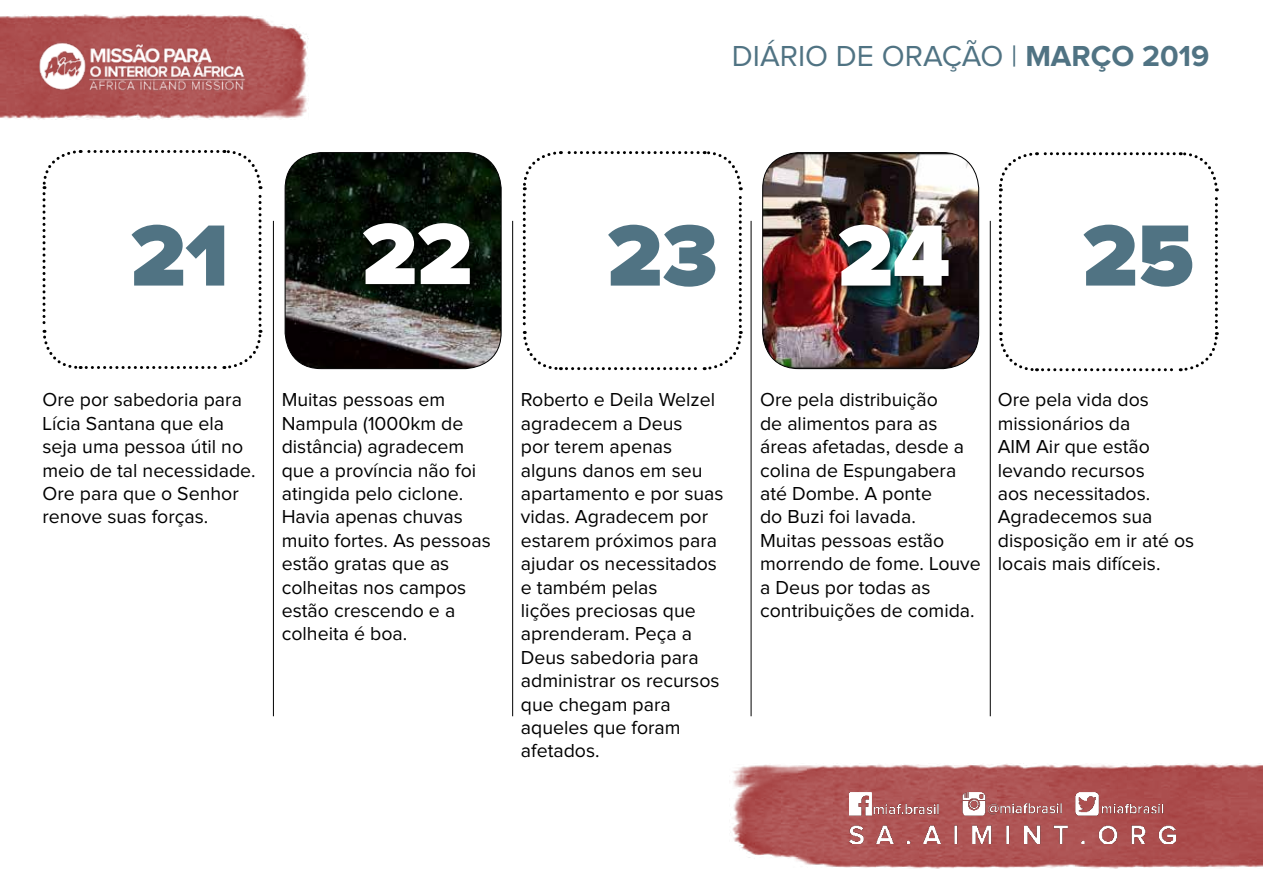
<style>
.page{position:relative;width:1263px;height:893px;background:#fff}
.page>*{position:absolute;margin:0;border:0;box-sizing:border-box;transform-origin:0 0}
.t1{font:900 90px "Proxima Nova";color:#507383}
.t2{font:900 90px "Proxima Nova";color:#fff}
.t3{font:30px "Proxima Nova";color:#507383}
.t4{font:19.5px/23.4px "Proxima Nova";color:#000}
.s1{font-weight:700}
</style>
<div class="page">
<img style="left:285px;top:153px;width:216px;height:216px">
<div style="left:285px;top:152px;width:216px;height:217px;border:1px solid #000;border-radius:36px"></div>
<img style="left:763px;top:153px;width:216px;height:216px">
<div style="left:762px;top:152px;width:217px;height:217px;border:1px solid #000;border-radius:36px"></div>
<img style="left:1px;top:15px;width:308px;height:104px">
<img style="left:732px;top:764px;width:530px;height:104px">
<div style="left:359px;top:219px;width:122px;height:76px;background:#000;opacity:.86"></div>
<div style="left:835px;top:220px;width:124px;height:77px;background:#000;opacity:.86"></div>
<hr style="left:273px;top:221px;width:1px;height:495px;background:#000">
<hr style="left:512px;top:221px;width:1px;height:495px;background:#000">
<hr style="left:751px;top:221px;width:1px;height:495px;background:#000">
<hr style="left:990px;top:221px;width:1px;height:495px;background:#000">
<svg style="left:522px;top:151px;width:221px;height:220px"></svg>
<svg style="left:42px;top:150px;width:221px;height:219px"></svg>
<svg style="left:998px;top:152px;width:221px;height:220px"></svg>
<img style="left:849px;top:792px;width:326px;height:51px">
<img style="left:36px;top:36px;width:213px;height:60px">
<h2 class="t3" style="left:732px;top:42px;width:479px">DIÁRIO DE ORAÇÃO | <span class="s1">MARÇO 2019</span></h2>
<h1 class="t1" style="left:130px;top:214px;width:100px">21</h1>
<h1 class="t2" style="left:362px;top:213px;width:112px">22</h1>
<h1 class="t1" style="left:607px;top:214px;width:112px">23</h1>
<h1 class="t2" style="left:838px;top:214px;width:114px">24</h1>
<h1 class="t1" style="left:1082px;top:214px;width:113px">25</h1>
<p class="t4" style="left:43px;top:389px;width:215px">Ore por sabedoria para<br>Lícia Santana que ela seja uma pessoa útil no meio de tal necessidade.<br>Ore para que o Senhor renove suas forças.</p>
<p class="t4" style="left:282px;top:389px;width:211px">Muitas pessoas em<br>Nampula (1000km de distância) agradecem que a província não foi atingida pelo ciclone.<br>Havia apenas chuvas muito fortes. As pessoas estão gratas que as colheitas nos campos estão crescendo e a colheita é boa.</p>
<p class="t4" style="left:521px;top:389px;width:204px">Roberto e Deila Welzel agradecem a Deus<br>por terem apenas alguns danos em seu apartamento e por suas vidas. Agradecem por estarem próximos para ajudar os necessitados e também pelas<br>lições preciosas que aprenderam. Peça a<br>Deus sabedoria para administrar os recursos que chegam para aqueles que foram afetados.</p>
<p class="t4" style="left:760px;top:389px;width:222px">Ore pela distribuição<br>de alimentos para as áreas afetadas, desde a colina de Espungabera até Dombe. A ponte<br>do Buzi foi lavada.<br>Muitas pessoas estão morrendo de fome. Louve a Deus por todas as contribuições de comida.</p>
<p class="t4" style="left:998px;top:389px;width:198px">Ore pela vida dos missionários da<br>AIM Air que estão levando recursos<br>aos necessitados.<br>Agradecemos sua disposição em ir até os locais mais difíceis.</p>
</div>
